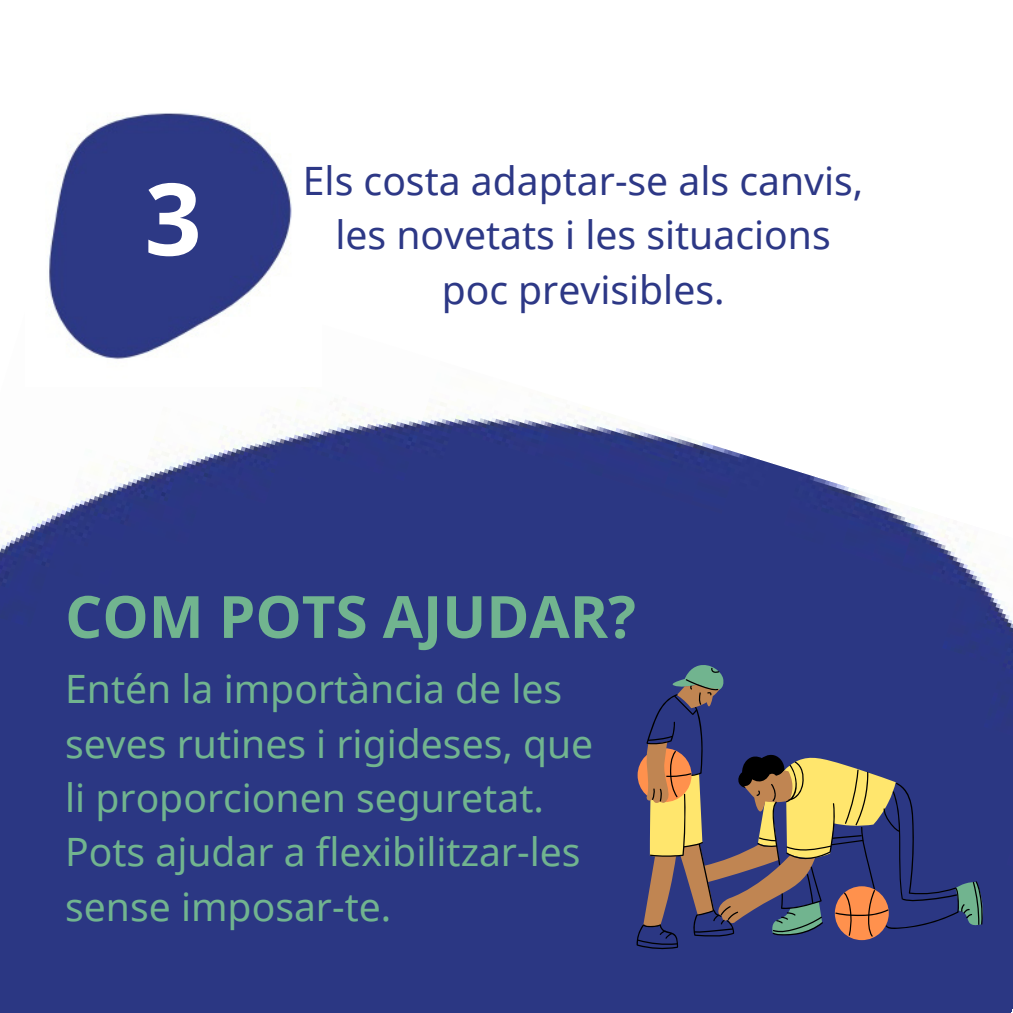
<style>
.page{position:relative;width:1013px;height:1013px;background:#fff}
.page>*{position:absolute;margin:0;border:0;box-sizing:border-box;transform-origin:0 0}
.t1{font:700 100px "Noto Sans";color:#fff}
.t2{font:700 58.38px "Open Sans";color:#71b48f}
.t3{font:39.12px/54.4px "Noto Sans";color:#71b48f}
.t4{font:39.12px/54.4px "Noto Sans";color:#2d3886;text-align:center}
</style>
<div class="page">
<img style="left:0;top:400px;width:1012px;height:612px">
<img style="left:48px;top:113px;width:244px;height:246px">
<svg style="left:636px;top:667px;width:346px;height:282px;background:#555475"></svg>
<p class="t1" style="left:145px;top:148px;width:59px">3</p>
<p class="t4" style="left:303px;top:152px;width:562px">Els costa adaptar-se als canvis, les novetats i les situacions poc previsibles.</p>
<p class="t2" style="left:65px;top:575px;width:572px">COM POTS AJUDAR?</p>
<p class="t3" style="left:65px;top:661px;width:529px">Entén la importància de les seves rutines i rigideses, que li proporcionen seguretat.<br>Pots ajudar a flexibilitzar-les sense imposar-te.</p>
</div>
